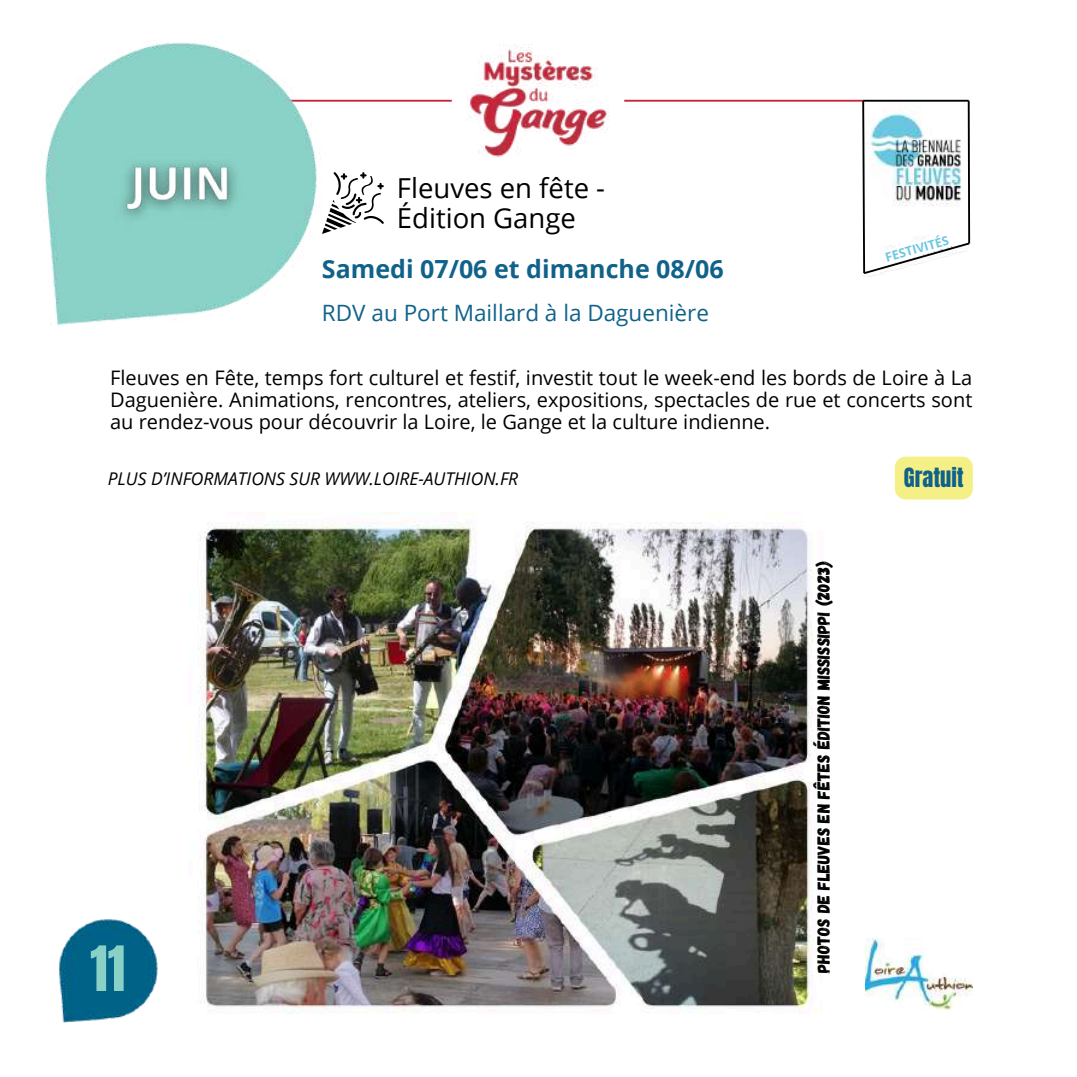
<style>
.page{position:relative;width:1077px;height:1077px;background:#fff}
.page>*{position:absolute;margin:0;border:0;box-sizing:border-box;transform-origin:0 0}
.t1{font:53px "Anton";color:#89d0c7}
.t2{font:27.5px/30px "Open Sans";color:#000}
.t3{font:700 25px "Open Sans";color:#10628a}
.t4{font:22.5px "Open Sans";color:#10628a}
.t5{font:22.5px "Anton";color:#10628a}
.t6{font:20px/21.8px "Open Sans";color:#000;text-align:justify}
.t7{font:17.5px "Gagalin";letter-spacing:-.01em;color:#000}
.t8{font:italic 17.5px "Open Sans";color:#000}
.t9{font:700 12.5px "Open Sans";color:#6cc7e1}
</style>
<div class="page">
<hr style="left:107px;top:100px;width:344px;height:2px;background:#c3263a">
<hr style="left:624px;top:100px;width:239px;height:2px;background:#c3263a">
<img style="left:466px;top:47px;width:143px;height:110px">
<img style="left:861px;top:99px;width:110px;height:176px">
<hr style="left:863px;top:100px;width:105px;height:2px;background:#000">
<img style="left:45px;top:42px;width:276px;height:284px">
<img style="left:104px;top:145px;width:147px;height:90px">
<img style="left:59px;top:919px;width:99px;height:102px">
<svg style="left:322px;top:172px;width:62px;height:62px"></svg>
<img style="left:198px;top:512px;width:622px;height:502px">
<div style="left:894px;top:456px;width:78px;height:43px;background:#f5f086"></div>
<img style="left:865px;top:938px;width:107px;height:71px">
<h2 class="t2" style="left:397px;top:172px;width:210px">Fleuves en fête -<br>Édition Gange</h2>
<p class="t3" style="left:322px;top:251px;width:403px">Samedi 07/06 et dimanche 08/06</p>
<p class="t4" style="left:322px;top:297px;width:388px">RDV au Port Maillard à la Daguenière</p>
<p class="t9" style="left:883px;top:249px;width:67px;rotate:-16deg">FESTIVITÉS</p>
<p class="t6" style="left:110px;top:366px;width:863px">Fleuves en Fête, temps fort culturel et festif, investit tout le week-end les bords de Loire à La Daguenière. Animations, rencontres, ateliers, expositions, spectacles de rue et concerts sont au rendez-vous pour découvrir la Loire, le Gange et la culture indienne.</p>
<p class="t8" style="left:108px;top:466px;width:412px">PLUS D’INFORMATIONS SUR WWW.LOIRE-AUTHION.FR</p>
<p class="t5" style="left:903px;top:461px;width:61px">GRATUIT</p>
<h1 class="t1" style="left:90px;top:930px;width:37px">11</h1>
<p class="t7" style="left:812px;top:972px;width:414px;rotate:-90deg">PHOTOS DE FLEUVES EN FÊTES ÉDITION MISSISSIPPI (2023)</p>
</div>
